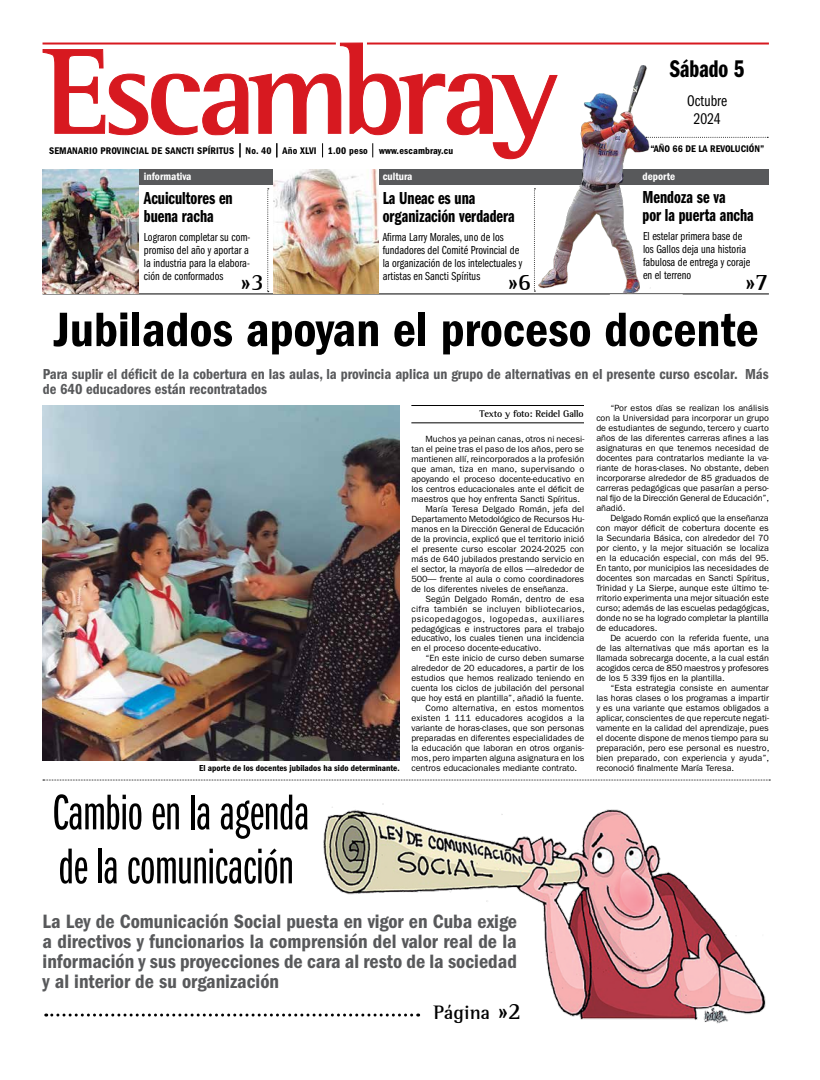
<style>
.page{position:relative;width:820px;height:1080px;background:#fff}
.page>*{position:absolute;margin:0;border:0;box-sizing:border-box;transform-origin:0 0}
.t1{font:52px/54px "ITC Franklin Gothic Std Bk X Cp";color:#000}
.t2{font:50px "ITC Franklin Gothic Std Dm Cd";color:#000}
.t3{font:25px "ITC Franklin Gothic Std Dm Cp";color:#000}
.t4{font:700 24px "AT Rotis Semi Serif";color:#000}
.t5{font:20px/20px "ITC Franklin Gothic Std Dm Cd";color:#58595b;text-align:justify}
.t6{font:700 20px "AT Rotis Semi Serif";color:#000}
.t7{font:18px/18px "ITC Franklin Gothic Std Dm Cp";color:#000}
.t8{font:16px/18px "ITC Franklin Gothic Std Bk Cp";color:#000;text-align:center}
.t9{font:15px/15px "ITC Franklin Gothic Std Dm Cd";color:#58595b}
.t10{font:12px/13px "ITC Franklin Gothic Std Bk Cp";color:#000}
.t11{font:11px "ITC Franklin Gothic Std Dm Cd";color:#fff}
.t12{font:10px "ITC Franklin Gothic Std Dm Cd";letter-spacing:.02em;color:#000}
.t13{font:700 10px "AT Rotis Semi Serif";letter-spacing:-.02em;color:#000}
.t14{font:9px/10px "ITC Franklin Gothic Std";color:#000;text-align:justify}
.t15{font:9px "ITC Franklin Gothic Std Dm Cd";color:#000}
.t16{font:9px "ITC Franklin Gothic Std";letter-spacing:.03em;color:#000}
.t17{font:9px "ITC Franklin Gothic Std";letter-spacing:.055em;color:#000}
.s1{font-size:24px}
</style>
<div class="page">
<div style="left:138px;top:169px;width:630px;height:16px;background:#58595b"></div>
<svg style="left:267px;top:188px;width:2px;height:104px"></svg>
<svg style="left:534px;top:188px;width:1px;height:104px"></svg>
<svg style="left:42px;top:42px;width:516px;height:118px"></svg>
<hr style="left:367px;top:43px;width:401px;height:2px;background:#d71920">
<hr style="left:42px;top:43px;width:294px;height:2px;background:#d71920">
<svg style="left:650px;top:137px;width:117px;height:1px"></svg>
<hr style="left:43px;top:293px;width:725px;height:1px;background:#000">
<div style="left:609px;top:294px;width:73px;height:16px;background:#fff;border:1px solid #fff"></div>
<hr style="left:411px;top:405px;width:172px;height:1px;background:#000">
<hr style="left:411px;top:422px;width:172px;height:1px;background:#000">
<svg style="left:46px;top:1014px;width:270px;height:3px"></svg>
<svg style="left:43px;top:780px;width:727px;height:1px"></svg>
<img style="left:43px;top:405px;width:356px;height:355px">
<img style="left:274px;top:169px;width:104px;height:124px">
<img style="left:42px;top:169px;width:96px;height:125px">
<img style="left:318px;top:803px;width:448px;height:221px">
<img style="left:538px;top:65px;width:112px;height:245px">
<p class="t12" style="left:49px;top:145px;width:261px">Semanario provincial de sancti spíritus No. 40 Año XLVI</p>
<p class="t12" style="left:327px;top:145px;width:127px">1.00 peso www.escambray.cu</p>
<p class="t11" style="left:144px;top:171px;width:49px">informativa</p>
<p class="t11" style="left:382px;top:170px;width:31px">cultura</p>
<h3 class="t7" style="left:144px;top:190px;width:90px">Acuicultores en buena racha</h3>
<h3 class="t7" style="left:382px;top:189px;width:133px">La Uneac es una organización verdadera</h3>
<h3 class="t3" style="left:669px;top:55px;width:76px">Sábado 5</h3>
<h3 class="t8" style="left:687px;top:92px;width:41px">Octubre<br>2024</h3>
<p class="t12" style="left:650px;top:143px;width:66px">“AÑO 66 DE LA REVOLUCI</p>
<p class="t12" style="left:748px;top:143px;width:17px">ÓN”</p>
<p class="t11" style="left:642px;top:170px;width:34px">deporte</p>
<h3 class="t7" style="left:642px;top:189px;width:113px">Mendoza se va<br>por la puerta ancha</h3>
<h3 class="t10" style="left:144px;top:231px;width:108px;text-align:justify">Lograron completar su com&shy;promiso del año y aportar a la industria para la elabora&shy;ción de conformados</h3>
<h3 class="t10" style="left:382px;top:231px;width:141px">Afirma Larry Morales, uno de los fundadores del Comité Provincial de la organización de los intelectuales y artistas en Sancti Spíritus</h3>
<h3 class="t10" style="left:642px;top:230px;width:109px">El estelar primera base de los Gallos deja una historia fabulosa de entrega y coraje en el terreno</h3>
<h3 class="t4" style="left:240px;top:268px;width:25px">»3</h3>
<h3 class="t4" style="left:507px;top:268px;width:25px">»6</h3>
<h3 class="t4" style="left:744px;top:268px;width:25px">»7</h3>
<h2 class="t2" style="left:54px;top:301px;width:706px">Jubilados apoyan el proceso docente</h2>
<h3 class="t9" style="left:43px;top:366px;width:727px">Para suplir el déficit de la cobertura en las aulas, la provincia aplica un grupo de alternativas en el presente curso escolar. Más de 640 educadores están recontratados</h3>
<p class="t15" style="left:199px;top:763px;width:202px">El aporte de los docentes jubilados ha sido determinante.</p>
<h1 class="t1" style="left:52px;top:787px;width:258px">Cambio en la agenda de la comunicación</h1>
<p class="t13" style="left:479px;top:408px;width:106px">Texto y foto: Reidel Gallo</p>
<p class="t14" style="left:425px;top:434px;width:160px">Muchos ya peinan canas, otros ni necesi-</p>
<p class="t14" style="left:411px;top:444px;width:174px">tan el peine tras el paso de los años, pero se</p>
<p class="t14" style="left:411px;top:454px;width:174px">mantienen allí, reincorporados a la profesión</p>
<p class="t14" style="left:411px;top:464px;width:174px">que aman, tiza en mano, supervisando o</p>
<p class="t14" style="left:411px;top:474px;width:174px">apoyando el proceso docente-educativo en</p>
<p class="t14" style="left:411px;top:484px;width:174px">los centros educacionales ante el déficit de</p>
<p class="t14" style="left:411px;top:494px;width:170px">maestros que hoy enfrenta Sancti Spíritus.</p>
<p class="t14" style="left:425px;top:504px;width:160px">María Teresa Delgado Román, jefa del</p>
<p class="t14" style="left:411px;top:514px;width:174px">Departamento Metodológico de Recursos Hu-</p>
<p class="t14" style="left:411px;top:524px;width:174px">manos en la Dirección General de Educación</p>
<p class="t14" style="left:411px;top:534px;width:174px">de la provincia, explicó que el territorio inició</p>
<p class="t14" style="left:411px;top:544px;width:174px">el presente curso escolar 2024-2025 con</p>
<p class="t14" style="left:411px;top:554px;width:174px">más de 640 jubilados prestando servicio en</p>
<p class="t14" style="left:411px;top:564px;width:174px">el sector, la mayoría de ellos —alrededor de</p>
<p class="t14" style="left:411px;top:574px;width:174px">500— frente al aula o como coordinadores</p>
<p class="t14" style="left:411px;top:584px;width:158px">de los diferentes niveles de enseñanza.</p>
<p class="t14" style="left:425px;top:594px;width:160px">Según Delgado Román, dentro de esa</p>
<p class="t16" style="left:411px;top:603px;width:175px">cifra también se incluyen bibliotecarios,</p>
<p class="t17" style="left:411px;top:613px;width:174px">psicopedagogos, logopedas, auxiliares</p>
<p class="t14" style="left:411px;top:624px;width:174px">pedagógicas e instructores para el trabajo</p>
<p class="t14" style="left:411px;top:634px;width:174px">educativo, los cuales tienen una incidencia</p>
<p class="t14" style="left:411px;top:644px;width:131px">en el proceso docente-educativo.</p>
<p class="t14" style="left:425px;top:654px;width:160px">“En este inicio de curso deben sumarse</p>
<p class="t14" style="left:411px;top:664px;width:174px">alrededor de 20 educadores, a partir de los</p>
<p class="t14" style="left:411px;top:674px;width:174px">estudios que hemos realizado teniendo en</p>
<p class="t14" style="left:411px;top:684px;width:174px">cuenta los ciclos de jubilación del personal</p>
<p class="t14" style="left:411px;top:694px;width:174px">que hoy está en plantilla”, añadió la fuente.</p>
<p class="t14" style="left:425px;top:704px;width:160px">Como alternativa, en estos momentos</p>
<p class="t14" style="left:411px;top:714px;width:174px">existen 1 111 educadores acogidos a la</p>
<p class="t14" style="left:411px;top:724px;width:174px">variante de horas-clases, que son personas</p>
<p class="t14" style="left:411px;top:734px;width:174px">preparadas en diferentes especialidades de</p>
<p class="t14" style="left:411px;top:744px;width:174px">la educación que laboran en otros organis-</p>
<p class="t14" style="left:411px;top:753px;width:174px">mos, pero imparten alguna asignatura en los</p>
<p class="t14" style="left:411px;top:763px;width:167px">centros educacionales mediante contrato.</p>
<h3 class="t5" style="left:43px;top:911px;width:475px">La Ley de Comunicación Social puesta en vigor en Cuba exige a directivos y funcionarios la comprensión del valor real de la información y sus proyecciones de cara al resto de la sociedad y al interior de su organización</h3>
<h3 class="t6" style="left:433px;top:1000px;width:89px">Página <span class="s1">»2</span></h3>
<p class="t14" style="left:596px;top:403px;width:174px;text-indent:14px">“Por estos días se realizan los análisis con la Universidad para incorporar un grupo de estudiantes de segundo, tercero y cuarto años de las diferentes carreras afines a las asignaturas en que tenemos necesidad de docentes para contratarlos mediante la va&shy;riante de horas-clases. No obstante, deben incorporarse alrededor de 85 graduados de carreras pedagógicas que pasarían a perso&shy;nal fijo de la Dirección General de Educación”, añadió.</p>
<p class="t14" style="left:596px;top:513px;width:174px;text-indent:14px">Delgado Román explicó que la enseñanza con mayor déficit de cobertura docente es la Secundaria Básica, con alrededor del 70 por ciento, y la mejor situación se localiza en la educación especial, con más del 95.<br>En tanto, por municipios las necesidades de docentes son marcadas en Sancti Spíritus, Trinidad y La Sierpe, aunque este último te&shy;rritorio experimenta una mejor situación este curso; además de las escuelas pedagógicas, donde no se ha logrado completar la plantilla de educadores.</p>
<p class="t14" style="left:596px;top:633px;width:174px;text-indent:14px">De acuerdo con la referida fuente, una de las alternativas que más aportan es la llamada sobrecarga docente, a la cual están acogidos cerca de 850 maestros y profesores de los 5 339 fijos en la plantilla.</p>
<p class="t14" style="left:596px;top:683px;width:174px;text-indent:14px">“Esta estrategia consiste en aumentar las horas clases o los programas a impartir y es una variante que estamos obligados a aplicar, conscientes de que repercute negati&shy;vamente en la calidad del aprendizaje, pues el docente dispone de menos tiempo para su preparación, pero ese personal es nuestro, bien preparado, con experiencia y ayuda”, reconoció finalmente María Teresa.</p>
</div>
